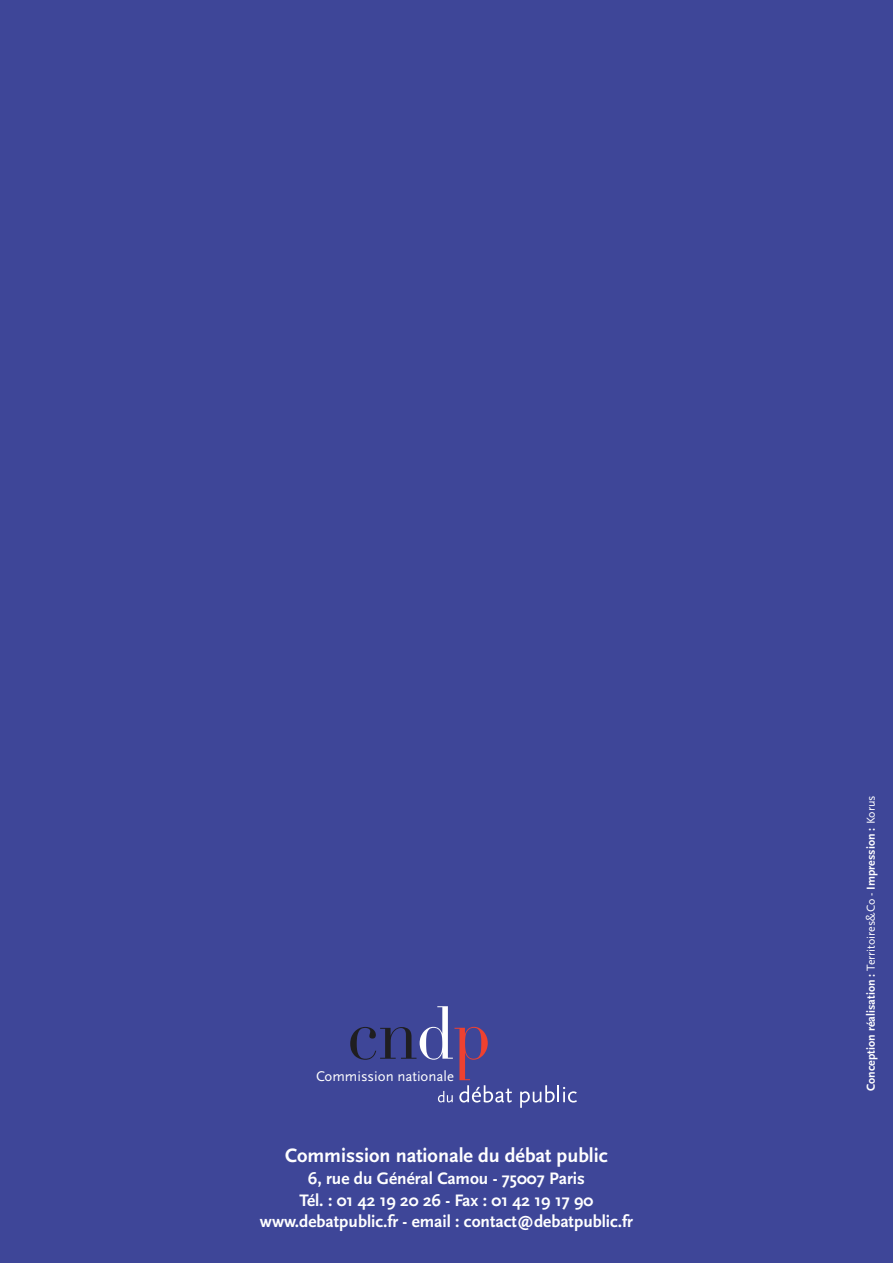
<style>
.page{position:relative;width:893px;height:1263px;background:#3e4698}
.page>*{position:absolute;margin:0;border:0;box-sizing:border-box;transform-origin:0 0}
.t1{font:700 20.25px "Scala Sans";color:#fff}
.t2{font:700 17.4px/21.8px "Scala Sans";color:#fff;text-align:center}
.t3{font:14.7px "Scala Sans";color:#fff}
.t4{font:700 12px "Scala Sans";color:#fff}
.s1{font-weight:400}
</style>
<div class="page">
<svg style="left:350px;top:1006px;width:162px;height:96px"></svg>
<svg style="left:520px;top:1085px;width:57px;height:23px"></svg>
<p class="t3" style="left:316px;top:1070px;width:139px">Commission nationale</p>
<p class="t1" style="left:285px;top:1147px;width:324px">Commission nationale du débat public</p>
<p class="t2" style="left:260px;top:1169px;width:375px">6, rue du Général Camou - 75007 Paris<br>Tél. : 01 42 19 20 26 - Fax : 01 42 19 17 90 www.debatpublic.fr - email : contact@debatpublic.fr</p>
<p class="t4" style="left:866px;top:1091px;width:297px;rotate:-90deg">Conception réalisation : <span class="s1">Territoires&amp;Co -</span> Impression : <span class="s1">Korus</span></p>
</div>
